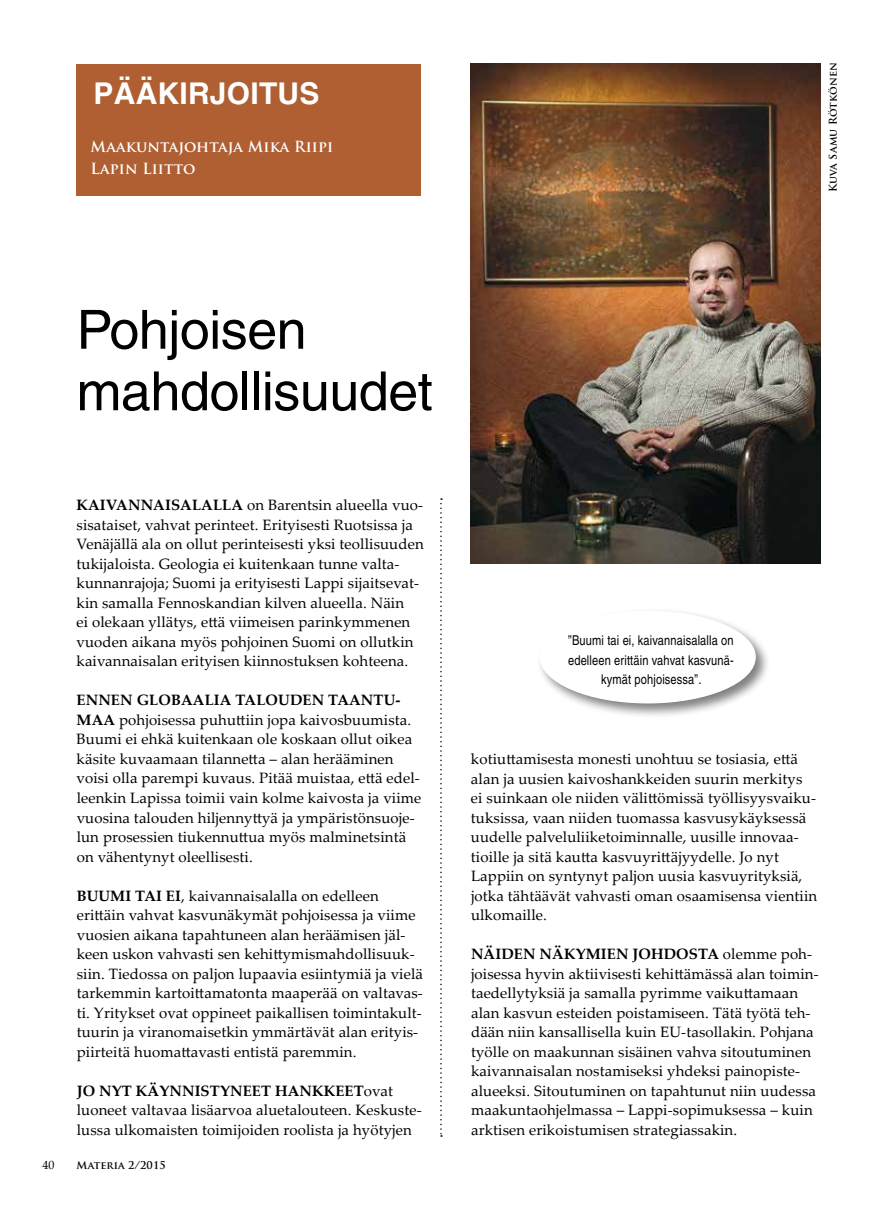
<style>
.page{position:relative;width:893px;height:1221px;background:#fff}
.page>*{position:absolute;margin:0;border:0;box-sizing:border-box;transform-origin:0 0}
.t1{font:54px/61.5px "Helvetica";letter-spacing:-.01em;color:#000}
.t2{font:700 30px "Helvetica";letter-spacing:.01em;color:#fff}
.t3{font:15px/19.5px "Palatino Linotype";letter-spacing:.005em;color:#000}
.t4{font:700 15px/22.5px "Trajan Pro";letter-spacing:.01em;color:#fff}
.t5{font:condensed 13.5px/19.5px "Helvetica";letter-spacing:.01em;color:#000;text-align:center}
.t6{font:12px "Palatino Linotype";color:#000}
.t7{font:700 10.5px "Trajan Pro";letter-spacing:.01em;color:#000}
.s1{font-weight:700}
</style>
<div class="page">
<div style="left:77px;top:64px;width:344px;height:132px;background:#af5f32"></div>
<img style="left:470px;top:64px;width:351px;height:499px">
<div style="left:537px;top:607px;width:234px;height:111px;background:#000;opacity:.5"></div>
<div style="left:540px;top:610px;width:216px;height:93px;background:#fff;border-radius:50%"></div>
<svg style="left:440px;top:498px;width:2px;height:638px"></svg>
<h2 class="t2" style="left:94px;top:75px;width:227px">PÄÄKIRJOITUS</h2>
<p class="t4" style="left:91px;top:135px;width:244px">Maakuntajohtaja Mika Riipi<br>Lapin Liitto</p>
<p class="t7" style="left:826px;top:192px;width:131px;rotate:-90deg">Kuva Samu Rötkönen</p>
<h1 class="t1" style="left:77px;top:299px;width:358px">Pohjoisen mahdollisuudet</h1>
<p class="t3" style="left:77px;top:495px;width:349px"><span class="s1">KAIVANNAISALALLA</span> on Barentsin alueella vuo&shy;sisataiset, vahvat perinteet. Erityisesti Ruotsissa ja Venäjällä ala on ollut perinteisesti yksi teollisuuden tukijaloista. Geologia ei kuitenkaan tunne valta&shy;kunnanrajoja; Suomi ja erityisesti Lappi sijaitsevat&shy;kin samalla Fennoskandian kilven alueella. Näin<br>ei olekaan yllätys, että viimeisen parinkymmenen vuoden aikana myös pohjoinen Suomi on ollutkin kaivannaisalan erityisen kiinnostuksen kohteena.</p>
<p class="t3" style="left:77px;top:690px;width:346px"><span class="s1">ENNEN GLOBAALIA TALOUDEN TAANTU-MAA</span> pohjoisessa puhuttiin jopa kaivosbuumista.<br>Buumi ei ehkä kuitenkaan ole koskaan ollut oikea käsite kuvaamaan tilannetta – alan herääminen voisi olla parempi kuvaus. Pitää muistaa, että edel&shy;leenkin Lapissa toimii vain kolme kaivosta ja viime vuosina talouden hiljennyttyä ja ympäristönsuoje&shy;lun prosessien tiukennuttua myös malminetsintä on vähentynyt oleellisesti.</p>
<p class="t3" style="left:77px;top:885px;width:348px"><span class="s1">BUUMI TAI EI</span>, kaivannaisalalla on edelleen erittäin vahvat kasvunäkymät pohjoisessa ja viime vuosien aikana tapahtuneen alan heräämisen jäl&shy;keen uskon vahvasti sen kehittymismahdollisuuk&shy;siin. Tiedossa on paljon lupaavia esiintymiä ja vielä tarkemmin kartoittamatonta maaperää on valtavas&shy;ti. Yritykset ovat oppineet paikallisen toimintakult&shy;tuurin ja viranomaisetkin ymmärtävät alan erityis&shy;piirteitä huomattavasti entistä paremmin.</p>
<p class="t3" style="left:77px;top:1080px;width:346px"><span class="s1">JO NYT KÄYNNISTYNEET HANKKEET</span>ovat luoneet valtavaa lisäarvoa aluetalouteen. Keskuste&shy;lussa ulkomaisten toimijoiden roolista ja hyötyjen</p>
<p class="t6" style="left:43px;top:1155px;width:13px">40</p>
<p class="t7" style="left:77px;top:1158px;width:91px">Materia 2/2015</p>
<p class="t5" style="left:568px;top:630px;width:167px">”Buumi tai ei, kaivannaisalalla on edelleen erittäin vahvat kasvunä&shy;kymät pohjoisessa”.</p>
<p class="t3" style="left:471px;top:748px;width:348px">kotiuttamisesta monesti unohtuu se tosiasia, että alan ja uusien kaivoshankkeiden suurin merkitys ei suinkaan ole niiden välittömissä työllisyysvaiku&shy;tuksissa, vaan niiden tuomassa kasvusykäyksessä uudelle palveluliiketoiminnalle, uusille innovaa&shy;tioille ja sitä kautta kasvuyrittäjyydelle. Jo nyt Lappiin on syntynyt paljon uusia kasvuyrityksiä, jotka tähtäävät vahvasti oman osaamisensa vientiin ulkomaille.</p>
<p class="t3" style="left:471px;top:943px;width:349px"><span class="s1">NÄIDEN NÄKYMIEN JOHDOSTA</span> olemme poh&shy;joisessa hyvin aktiivisesti kehittämässä alan toimin&shy;taedellytyksiä ja samalla pyrimme vaikuttamaan alan kasvun esteiden poistamiseen. Tätä työtä teh&shy;dään niin kansallisella kuin EU-tasollakin. Pohjana työlle on maakunnan sisäinen vahva sitoutuminen kaivannaisalan nostamiseksi yhdeksi painopiste&shy;alueeksi. Sitoutuminen on tapahtunut niin uudessa maakuntaohjelmassa – Lappi-sopimuksessa – kuin arktisen erikoistumisen strategiassakin.</p>
</div>
